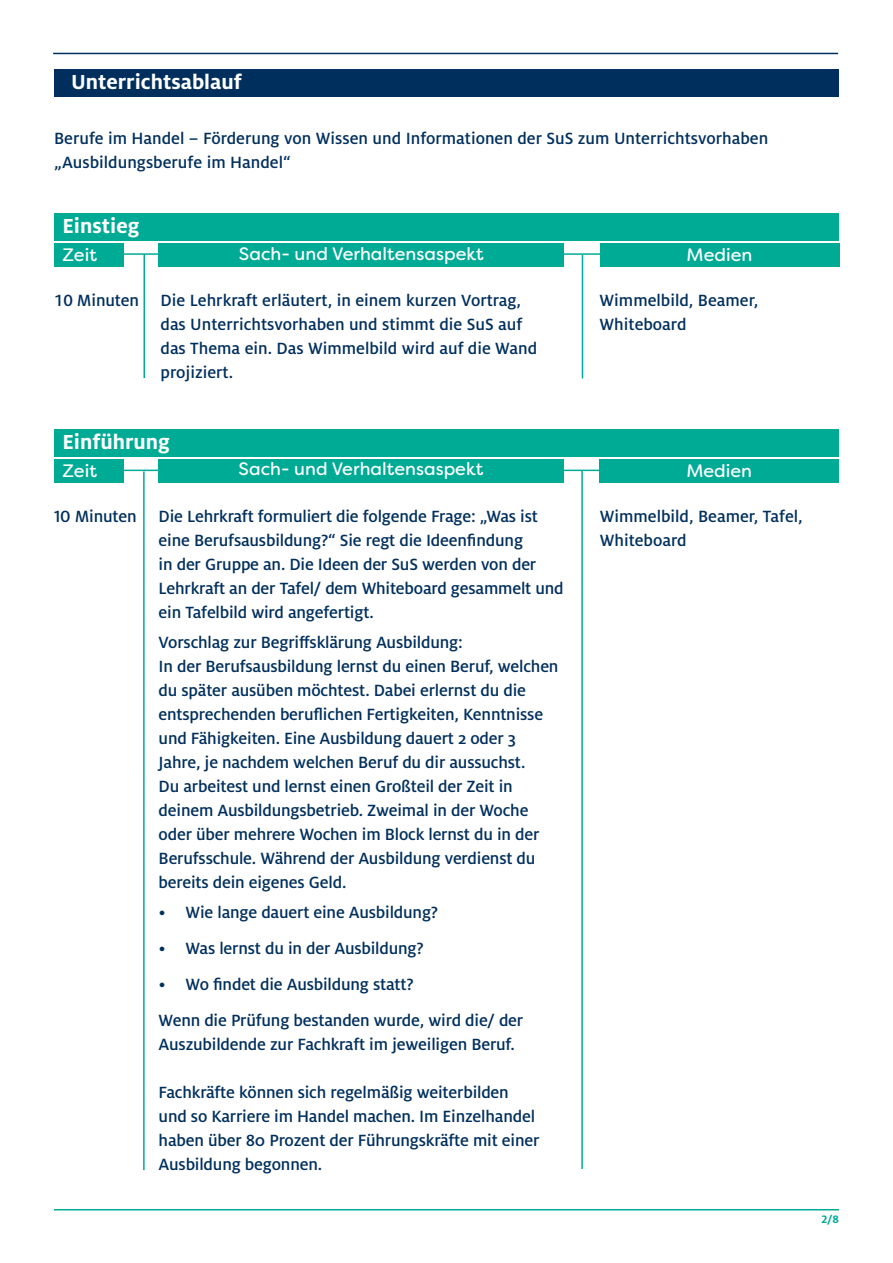
<style>
.page{position:relative;width:893px;height:1263px;background:#fff}
.page>*{position:absolute;margin:0;border:0;box-sizing:border-box;transform-origin:0 0}
.t1{font:700 22.5px "Milo OT";color:#fff}
.t2{font:500 18px/24px "Milo OT";letter-spacing:-.01em;color:#002f5d}
.t3{font:18px "Filson Soft";color:#fff}
.t4{font:700 12px "Milo OT";color:#00ab96}
.s1{font-family:"Milo Serif OT Text Ita";font-weight:400}
</style>
<div class="page">
<hr style="left:53px;top:53px;width:785px;height:1px;background:#002f5d">
<hr style="left:54px;top:1209px;width:785px;height:1px;background:#00ab96">
<hr style="left:581px;top:470px;width:2px;height:699px;background:#00ab96">
<hr style="left:143px;top:471px;width:2px;height:699px;background:#00ab96">
<hr style="left:54px;top:470px;width:785px;height:1px;background:#00ab96">
<div style="left:158px;top:459px;width:406px;height:24px;background:#00ab96"></div>
<div style="left:599px;top:459px;width:240px;height:24px;background:#00ab96"></div>
<div style="left:54px;top:459px;width:70px;height:24px;background:#00ab96"></div>
<div style="left:54px;top:429px;width:785px;height:27px;background:#00ab96"></div>
<hr style="left:582px;top:254px;width:1px;height:124px;background:#00ab96">
<hr style="left:143px;top:254px;width:2px;height:124px;background:#00ab96">
<hr style="left:54px;top:253px;width:785px;height:2px;background:#00ab96">
<div style="left:159px;top:244px;width:405px;height:23px;background:#00ab96"></div>
<div style="left:600px;top:244px;width:239px;height:23px;background:#00ab96"></div>
<div style="left:54px;top:243px;width:70px;height:24px;background:#00ab96"></div>
<div style="left:54px;top:213px;width:785px;height:27px;background:#00ab96"></div>
<div style="left:54px;top:69px;width:785px;height:27px;background:#002f5d"></div>
<p class="t1" style="left:71px;top:69px;width:172px">Unterrichtsablauf</p>
<p class="t2" style="left:54px;top:126px;width:716px">Berufe im Handel – Förderung von Wissen und Informationen der SuS zum Unterrichtsvorhaben „Ausbildungsberufe im Handel“</p>
<p class="t1" style="left:63px;top:213px;width:79px">Einstieg</p>
<p class="t3" style="left:63px;top:243px;width:36px">Zeit</p>
<p class="t3" style="left:239px;top:242px;width:246px">Sach- und Verhaltensaspekt</p>
<p class="t3" style="left:687px;top:243px;width:67px">Medien</p>
<p class="t2" style="left:54px;top:288px;width:86px">10 Minuten</p>
<p class="t2" style="left:161px;top:288px;width:378px">Die Lehrkraft erläutert, in einem kurzen Vortrag, das Unterrichtsvorhaben und stimmt die SuS auf das Thema ein. Das Wimmelbild wird auf die Wand projiziert.</p>
<p class="t2" style="left:600px;top:288px;width:160px">Wimmelbild, Beamer,<br>Whiteboard</p>
<p class="t1" style="left:63px;top:429px;width:109px">Einführung</p>
<p class="t3" style="left:63px;top:459px;width:36px">Zeit</p>
<p class="t3" style="left:239px;top:458px;width:246px">Sach- und Verhaltensaspekt</p>
<p class="t3" style="left:686px;top:459px;width:67px">Medien</p>
<p class="t2" style="left:54px;top:504px;width:84px">10 Minuten</p>
<p class="t2" style="left:159px;top:504px;width:407px">Die Lehrkraft formuliert die folgende Frage: „Was ist eine Berufsausbildung?“ Sie regt die Ideenfindung<br>in der Gruppe an. Die Ideen der SuS werden von der Lehrkraft an der Tafel/ dem Whiteboard gesammelt und ein Tafelbild wird angefertigt.</p>
<p class="t2" style="left:159px;top:630px;width:401px">Vorschlag zur Begriffsklärung Ausbildung:<br>In der Berufsausbildung lernst du einen Beruf, welchen du später ausüben möchtest. Dabei erlernst du die entsprechenden beruflichen Fertigkeiten, Kenntnisse und Fähigkeiten. Eine Ausbildung dauert 2 oder 3<br>Jahre, je nachdem welchen Beruf du dir aussuchst.<br>Du arbeitest und lernst einen Großteil der Zeit in deinem Ausbildungsbetrieb. Zweimal in der Woche oder über mehrere Wochen im Block lernst du in der Berufsschule. Während der Ausbildung verdienst du bereits dein eigenes Geld.</p>
<p class="t2" style="left:159px;top:900px;width:281px"><span class="s1">•</span> Wie lange dauert eine Ausbildung?</p>
<p class="t2" style="left:159px;top:936px;width:267px"><span class="s1">•</span> Was lernst du in der Ausbildung?</p>
<p class="t2" style="left:159px;top:966px;width:366px;line-height:36px"><span class="s1">•</span> Wo findet die Ausbildung statt?<br>Wenn die Prüfung bestanden wurde, wird die/ der</p>
<p class="t2" style="left:159px;top:1032px;width:358px">Auszubildende zur Fachkraft im jeweiligen Beruf.</p>
<p class="t2" style="left:159px;top:1080px;width:382px">Fachkräfte können sich regelmäßig weiterbilden und so Karriere im Handel machen. Im Einzelhandel haben über 80 Prozent der Führungskräfte mit einer Ausbildung begonnen.</p>
<p class="t2" style="left:600px;top:504px;width:205px">Wimmelbild, Beamer, Tafel,<br>Whiteboard</p>
<p class="t4" style="left:821px;top:1212px;width:19px">2/8</p>
</div>
